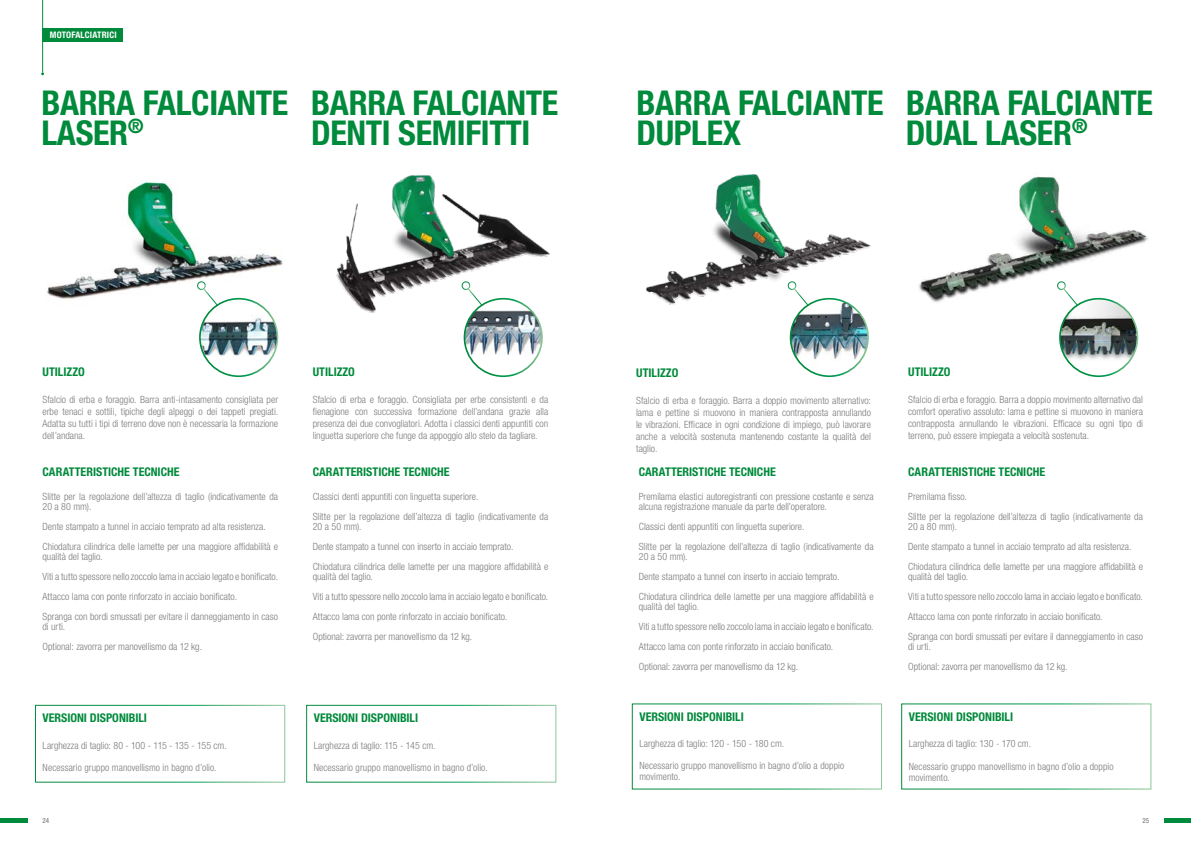
<style>
.page{position:relative;width:1191px;height:842px;background:#fff}
.page>*{position:absolute;margin:0;border:0;box-sizing:border-box;transform-origin:0 0}
.t1{font:700 condensed 34.2px/30px "Helvetica Neue LT Std";letter-spacing:-.01em;color:#008a3b}
.t2{font:700 condensed 12px "Helvetica Neue LTW1 G";letter-spacing:-.005em;color:#008a3b}
.t3{font:300 condensed 10px/20px "Helvetica Neue LTW1 G";color:#7c7b7b}
.t4{font:300 condensed 10px/11px "Helvetica Neue LT Std";letter-spacing:.01em;color:#7c7b7b}
.t5{font:700 condensed 9px "Helvetica Neue LT Std";letter-spacing:.02em;color:#fff}
.t6{font:condensed 7px "Helvetica Neue LT Std";color:#706f6f}
</style>
<div class="page">
<img style="left:47px;top:181px;width:236px;height:138px">
<img style="left:336px;top:175px;width:214px;height:147px">
<img style="left:646px;top:174px;width:225px;height:145px">
<img style="left:919px;top:177px;width:229px;height:140px">
<hr style="left:42px;top:0;width:1px;height:72px;background:#008a3b">
<div style="left:35px;top:705px;width:250px;height:78px;border:1px solid #fff"></div>
<div style="left:306px;top:705px;width:250px;height:78px;border:1px solid #fff"></div>
<div style="left:632px;top:703px;width:250px;height:86px;border:1px solid #fff"></div>
<div style="left:901px;top:703px;width:250px;height:86px;border:1px solid #fff"></div>
<img style="left:200px;top:299px;width:77px;height:77px;border-radius:39px">
<div style="left:199px;top:298px;width:79px;height:79px;border:2px solid #fff;border-radius:50%"></div>
<img style="left:464px;top:299px;width:78px;height:77px;border-radius:39px">
<div style="left:463px;top:298px;width:80px;height:79px;border:2px solid #fff;border-radius:50%"></div>
<img style="left:790px;top:299px;width:78px;height:77px;border-radius:39px">
<div style="left:789px;top:298px;width:80px;height:79px;border:2px solid #fff;border-radius:50%"></div>
<img style="left:1060px;top:299px;width:77px;height:77px;border-radius:39px">
<div style="left:1059px;top:298px;width:79px;height:79px;border:2px solid #fff;border-radius:50%"></div>
<svg style="left:195px;top:280px;width:24px;height:27px"></svg>
<svg style="left:460px;top:280px;width:23px;height:27px"></svg>
<svg style="left:786px;top:280px;width:23px;height:27px"></svg>
<svg style="left:1055px;top:280px;width:23px;height:27px"></svg>
<div style="left:43px;top:28px;width:80px;height:14px;background:#008a3b"></div>
<hr style="left:1164px;top:819px;width:27px;height:4px;background:#008a3b">
<hr style="left:0;top:819px;width:27px;height:4px;background:#008a3b">
<p class="t5" style="left:50px;top:29px;width:68px">MOTOFALCIATRICI</p>
<h1 class="t1" style="left:41px;top:87px;width:248px">BARRA FALCIANTE<br>LASER<sup>®</sup></h1>
<h1 class="t1" style="left:311px;top:87px;width:249px">BARRA FALCIANTE<br>DENTI SEMIFITTI</h1>
<h1 class="t1" style="left:636px;top:87px;width:249px">BARRA FALCIANTE<br>DUPLEX</h1>
<h1 class="t1" style="left:905px;top:87px;width:249px">BARRA FALCIANTE<br>DUAL LASER<sup>®</sup></h1>
<p class="t2" style="left:43px;top:365px;width:44px">UTILIZZO</p>
<p class="t3" style="left:43px;top:393px;width:237px;line-height:12px;text-align:justify">Sfalcio di erba e foraggio. Barra anti-intasamento consigliata per erbe tenaci e sottili, tipiche degli alpeggi o dei tappeti pregiati.<br>Adatta su tutti i tipi di terreno dove non è necessaria la formazione dell’andana.</p>
<p class="t2" style="left:43px;top:464px;width:138px">CARATTERISTICHE TECNICHE</p>
<p class="t3" style="left:43px;top:492px;width:237px;line-height:10px">Slitte per la regolazione dell’altezza di taglio (indicativamente da<br>20 a 80 mm).</p>
<p class="t3" style="left:43px;top:517px;width:237px">Dente stampato a tunnel in acciaio temprato ad alta resistenza.<br>Chiodatura cilindrica delle lamette per una maggiore affidabilità e</p>
<p class="t3" style="left:43px;top:547px;width:237px">qualità del taglio.<br>Viti a tutto spessore nello zoccolo lama in acciaio legato e bonificato.<br>Attacco lama con ponte rinforzato in acciaio bonificato.<br>Spranga con bordi smussati per evitare il danneggiamento in caso</p>
<p class="t3" style="left:43px;top:617px;width:161px">di urti.<br>Optional: zavorra per manovellismo da 12 kg.</p>
<p class="t2" style="left:43px;top:711px;width:106px">VERSIONI DISPONIBILI</p>
<p class="t3" style="left:43px;top:735px;width:186px">Larghezza di taglio: 80 - 100 - 115 - 135 - 155 cm.</p>
<p class="t4" style="left:43px;top:761px;width:176px">Necessario gruppo manovellismo in bagno d’olio.</p>
<p class="t2" style="left:313px;top:365px;width:44px">UTILIZZO</p>
<p class="t3" style="left:313px;top:393px;width:237px;line-height:12px;text-align:justify">Sfalcio di erba e foraggio. Consigliata per erbe consistenti e da fienagione con successiva formazione dell’andana grazie alla presenza dei due convogliatori. Adotta i classici denti appuntiti con linguetta superiore che funge da appoggio allo stelo da tagliare.</p>
<p class="t2" style="left:313px;top:464px;width:138px">CARATTERISTICHE TECNICHE</p>
<p class="t3" style="left:313px;top:487px;width:237px">Classici denti appuntiti con linguetta superiore.<br>Slitte per la regolazione dell’altezza di taglio (indicativamente da</p>
<p class="t3" style="left:313px;top:517px;width:237px">20 a 50 mm).<br>Dente stampato a tunnel con inserto in acciaio temprato.<br>Chiodatura cilindrica delle lamette per una maggiore affidabilità e</p>
<p class="t3" style="left:313px;top:567px;width:237px">qualità del taglio.<br>Viti a tutto spessore nello zoccolo lama in acciaio legato e bonificato.<br>Attacco lama con ponte rinforzato in acciaio bonificato.<br>Optional: zavorra per manovellismo da 12 kg.</p>
<p class="t2" style="left:314px;top:711px;width:106px">VERSIONI DISPONIBILI</p>
<p class="t3" style="left:314px;top:735px;width:123px">Larghezza di taglio: 115 - 145 cm.</p>
<p class="t4" style="left:314px;top:761px;width:176px">Necessario gruppo manovellismo in bagno d’olio.</p>
<p class="t2" style="left:636px;top:366px;width:44px">UTILIZZO</p>
<p class="t3" style="left:636px;top:394px;width:236px;line-height:12px;text-align:justify">Sfalcio di erba e foraggio. Barra a doppio movimento alternativo: lama e pettine si muovono in maniera contrapposta annullando le vibrazioni. Efficace in ogni condizione di impiego, può lavorare anche a velocità sostenuta mantenendo costante la qualità del taglio.</p>
<p class="t2" style="left:639px;top:464px;width:138px">CARATTERISTICHE TECNICHE</p>
<p class="t3" style="left:639px;top:492px;width:236px;line-height:10px">Premilama elastici autoregistranti con pressione costante e senza alcuna registrazione manuale da parte dell’operatore.</p>
<p class="t3" style="left:639px;top:517px;width:236px">Classici denti appuntiti con linguetta superiore.<br>Slitte per la regolazione dell’altezza di taglio (indicativamente da</p>
<p class="t3" style="left:639px;top:547px;width:236px">20 a 50 mm).<br>Dente stampato a tunnel con inserto in acciaio temprato.<br>Chiodatura cilindrica delle lamette per una maggiore affidabilità e</p>
<p class="t3" style="left:639px;top:597px;width:236px">qualità del taglio.<br>Viti a tutto spessore nello zoccolo lama in acciaio legato e bonificato.<br>Attacco lama con ponte rinforzato in acciaio bonificato.<br>Optional: zavorra per manovellismo da 12 kg.</p>
<p class="t2" style="left:639px;top:709px;width:106px">VERSIONI DISPONIBILI</p>
<p class="t3" style="left:639px;top:734px;width:146px">Larghezza di taglio: 120 - 150 - 180 cm.</p>
<p class="t4" style="left:639px;top:760px;width:206px">Necessario gruppo manovellismo in bagno d’olio a doppio movimento.</p>
<p class="t2" style="left:908px;top:365px;width:44px">UTILIZZO</p>
<p class="t3" style="left:908px;top:393px;width:236px;line-height:12px;text-align:justify">Sfalcio di erba e foraggio. Barra a doppio movimento alternativo dal comfort operativo assoluto: lama e pettine si muovono in maniera contrapposta annullando le vibrazioni. Efficace su ogni tipo di terreno, può essere impiegata a velocità sostenuta.</p>
<p class="t2" style="left:908px;top:464px;width:138px">CARATTERISTICHE TECNICHE</p>
<p class="t3" style="left:908px;top:487px;width:236px">Premilama fisso.<br>Slitte per la regolazione dell’altezza di taglio (indicativamente da</p>
<p class="t3" style="left:908px;top:517px;width:236px">20 a 80 mm).<br>Dente stampato a tunnel in acciaio temprato ad alta resistenza.<br>Chiodatura cilindrica delle lamette per una maggiore affidabilità e</p>
<p class="t3" style="left:908px;top:567px;width:236px">qualità del taglio.<br>Viti a tutto spessore nello zoccolo lama in acciaio legato e bonificato.<br>Attacco lama con ponte rinforzato in acciaio bonificato.<br>Spranga con bordi smussati per evitare il danneggiamento in caso</p>
<p class="t3" style="left:908px;top:637px;width:161px">di urti.<br>Optional: zavorra per manovellismo da 12 kg.</p>
<p class="t2" style="left:908px;top:709px;width:106px">VERSIONI DISPONIBILI</p>
<p class="t3" style="left:908px;top:734px;width:124px">Larghezza di taglio: 130 - 170 cm.</p>
<p class="t4" style="left:908px;top:761px;width:206px">Necessario gruppo manovellismo in bagno d’olio a doppio movimento.</p>
<p class="t6" style="left:43px;top:817px;width:8px">24</p>
<p class="t6" style="left:1142px;top:817px;width:8px">25</p>
</div>
